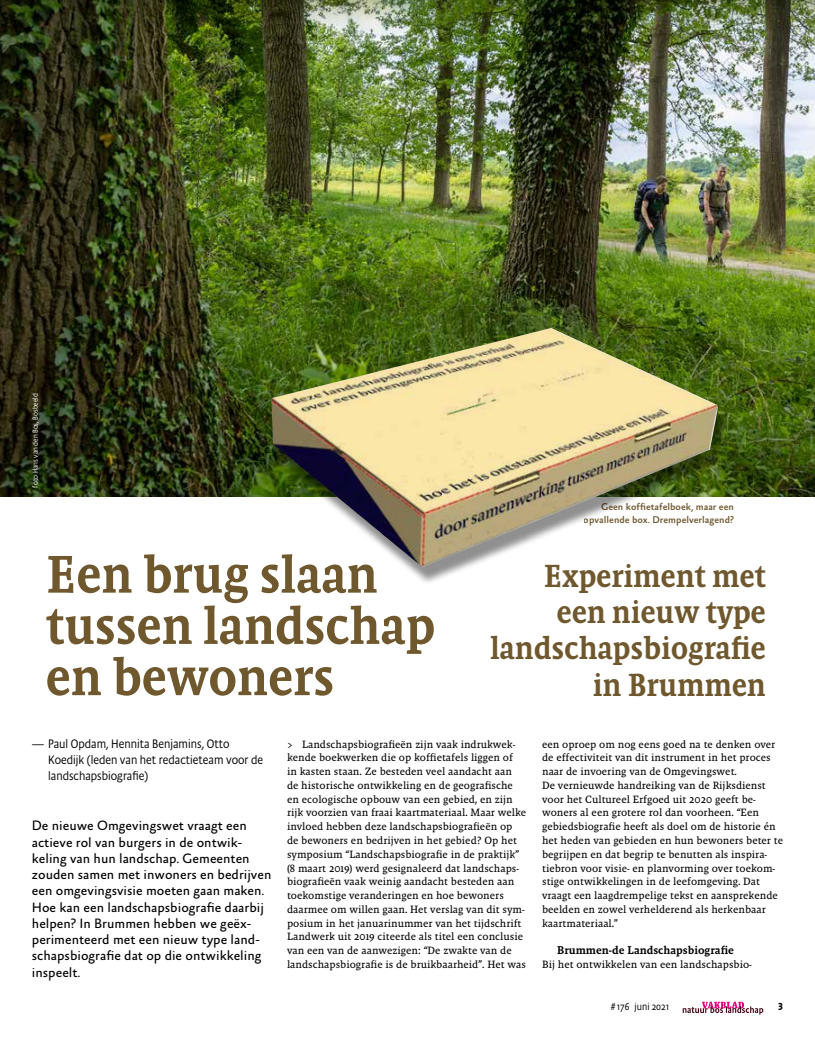
<style>
.page{position:relative;width:815px;height:1046px;background:#fff}
.page>*{position:absolute;margin:0;border:0;box-sizing:border-box;transform-origin:0 0}
.t1{font:500 53.75px/51.2px "Absara TF Head";letter-spacing:-.01em;color:#6f582d}
.t2{font:500 32.5px/36.2px "Absara TF Head";letter-spacing:-.01em;color:#6f582d;text-align:right}
.t3{font:13.75px/16.2px "Absara Sans";color:#000}
.t4{font:300 12.5px/16.2px "Absara Sans TF Head";color:#000}
.t5{font:11.5px "Malaga Med";color:#000}
.t6{font:10.75px/13.8px "Malaga Reg";color:#000}
.t7{font:300 10.38px "Absara Sans Head";color:#000}
.t8{font:500 10.38px "Absara Sans TF Head";color:#000}
.t9{font:500 10px/12.5px "Absara Sans";color:#6f582d;text-align:right}
.t10{font:300 7.5px "Absara Sans LF Head";color:#fff}
</style>
<div class="page">
<img style="left:0;top:53px;width:815px;height:443px">
<div style="left:270px;top:333px;width:459px;height:251px;background:#000;opacity:.44"></div>
<img style="left:272px;top:328px;width:446px;height:239px">
<svg style="left:683px;top:1001px;width:80px;height:13px"></svg>
<img style="left:0;top:0;width:815px;height:53px">
<p class="t10" style="left:31px;top:487px;width:96px;rotate:-90deg">foto Hans van den Bos, Bosbeeld</p>
<p class="t9" style="left:584px;top:501px;width:152px">Geen koffietafelboek, maar een opvallende box. Drempelverlagend?</p>
<h1 class="t1" style="left:45px;top:548px;width:392px">Een brug slaan tussen landschap en bewoners</h1>
<h2 class="t2" style="left:490px;top:557px;width:278px">Experiment met een nieuw type landschapsbiografie in Brummen</h2>
<p class="t4" style="left:48px;top:735px;width:216px;text-indent:-16px">— Paul Opdam, Hennita Benjamins, Otto<br>Koedijk (leden van het redactieteam voor de landschapsbiografie)</p>
<p class="t3" style="left:32px;top:818px;width:241px">De nieuwe Omgevingswet vraagt een actieve rol van burgers in de ontwik&shy;keling van hun landschap. Gemeenten zouden samen met inwoners en bedrijven een omgevingsvisie moeten gaan maken.<br>Hoe kan een landschapsbiografie daarbij helpen? In Brummen hebben we geëx&shy;perimenteerd met een nieuw type land&shy;schapsbiografie dat op die ontwikkeling inspeelt.</p>
<p class="t6" style="left:287px;top:737px;width:241px">&gt; Landschapsbiografieën zijn vaak indrukwek&shy;kende boekwerken die op koffietafels liggen of<br>in kasten staan. Ze besteden veel aandacht aan<br>de historische ontwikkeling en de geografische en ecologische opbouw van een gebied, en zijn rijk voorzien van fraai kaartmateriaal. Maar welke invloed hebben deze landschapsbiografieën op de bewoners en bedrijven in het gebied? Op het symposium “Landschapsbiografie in de praktijk” (8 maart 2019) werd gesignaleerd dat landschaps&shy;biografieën vaak weinig aandacht besteden aan toekomstige veranderingen en hoe bewoners daarmee om willen gaan. Het verslag van dit sym&shy;posium in het januarinummer van het tijdschrift Landwerk uit 2019 citeerde als titel een conclusie van een van de aanwezigen: “De zwakte van de landschapsbiografie is de bruikbaarheid”. Het was</p>
<p class="t6" style="left:542px;top:737px;width:242px">een oproep om nog eens goed na te denken over de effectiviteit van dit instrument in het proces naar de invoering van de Omgevingswet.<br>De vernieuwde handreiking van de Rijksdienst voor het Cultureel Erfgoed uit 2020 geeft be&shy;woners al een grotere rol dan voorheen. “Een gebiedsbiografie heeft als doel om de historie én het heden van gebieden en hun bewoners beter te begrijpen en dat begrip te benutten als inspira&shy;tiebron voor visie- en planvorming over toekom&shy;stige ontwikkelingen in de leefomgeving. Dat vraagt een laagdrempelige tekst en aansprekende beelden en zowel verhelderend als herkenbaar kaartmateriaal.”</p>
<p class="t5" style="left:557px;top:943px;width:178px">Brummen-de Landschapsbiografie</p>
<p class="t6" style="left:542px;top:957px;width:211px">Bij het ontwikkelen van een landschapsbio-</p>
<p class="t7" style="left:611px;top:999px;width:60px"># 176 juni 2021</p>
<p class="t8" style="left:778px;top:999px;width:6px">3</p>
</div>
